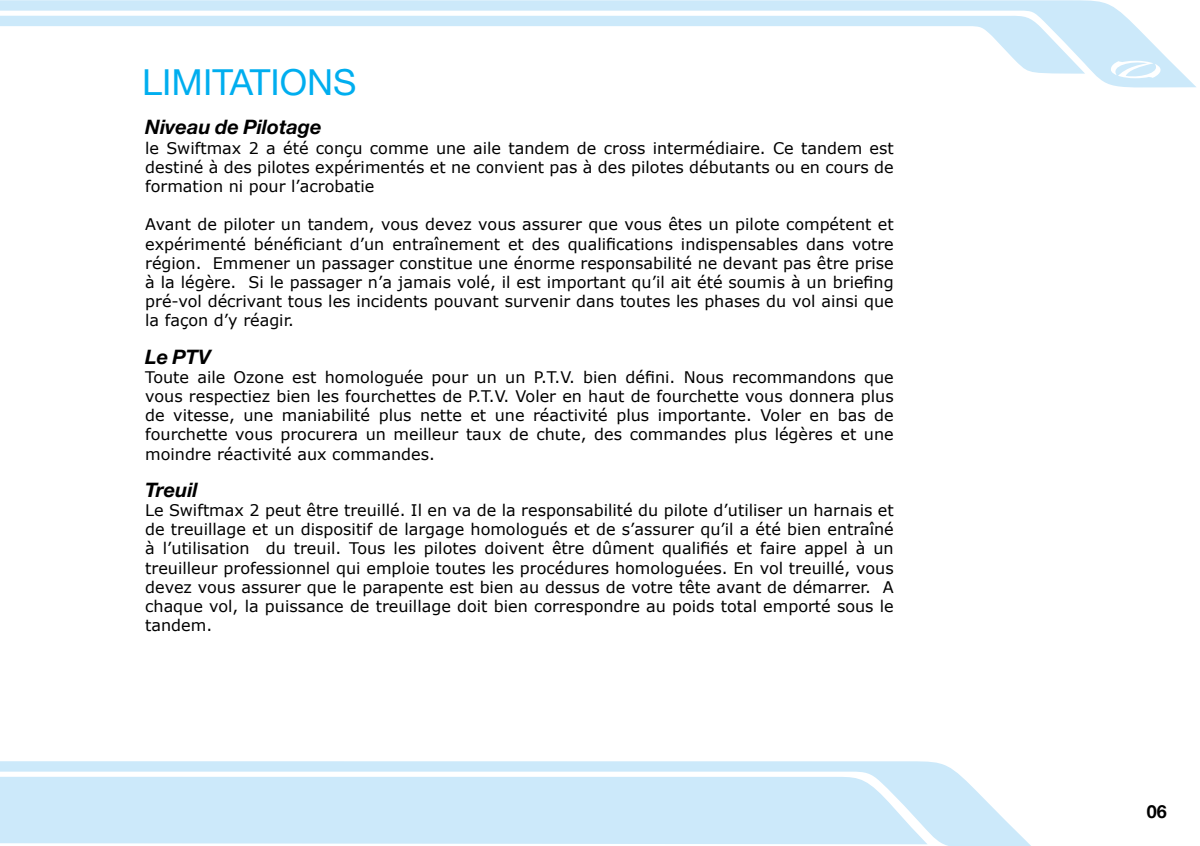
<style>
.page{position:relative;width:1200px;height:846px;background:#fff}
.page>*{position:absolute;margin:0;border:0;box-sizing:border-box;transform-origin:0 0}
.t1{font:36px "Helvetica Neue LT Std";color:#00aeef}
.t2{font:italic 700 20px "Helvetica Neue LT Std";color:#000}
.t3{font:700 18px "Helvetica Neue";color:#000}
.t4{font:16px/19.2px "Verdana";color:#000;text-align:justify}
</style>
<div class="page">
<svg style="left:0;top:761px;width:1031px;height:85px;background:#d2ebfa"></svg>
<svg style="left:0;top:0;width:1196px;height:88px"></svg>
<svg style="left:0;top:16px;width:1084px;height:58px"></svg>
<svg style="left:1109px;top:60px;width:55px;height:18px"></svg>
<h1 class="t1" style="left:142px;top:61px;width:216px">LIMITATIONS</h1>
<p class="t2" style="left:145px;top:115px;width:178px">Niveau de Pilotage</p>
<p class="t4" style="left:145px;top:138px;width:750px">le Swiftmax 2 a été conçu comme une aile tandem de cross intermédiaire. Ce tandem est destiné à des pilotes expérimentés et ne convient pas à des pilotes débutants ou en cours de formation ni pour l’acrobatie</p>
<p class="t4" style="left:145px;top:215px;width:750px">Avant de piloter un tandem, vous devez vous assurer que vous êtes un pilote compétent et expérimenté bénéficiant d’un entraînement et des qualifications indispensables dans votre région. Emmener un passager constitue une énorme responsabilité ne devant pas être prise à la légère. Si le passager n’a jamais volé, il est important qu’il ait été soumis à un briefing pré-vol décrivant tous les incidents pouvant survenir dans toutes les phases du vol ainsi que la façon d’y réagir.</p>
<p class="t2" style="left:145px;top:344px;width:67px">Le PTV</p>
<p class="t4" style="left:145px;top:367px;width:750px">Toute aile Ozone est homologuée pour un un P.T.V. bien défini. Nous recommandons que vous respectiez bien les fourchettes de P.T.V. Voler en haut de fourchette vous donnera plus de vitesse, une maniabilité plus nette et une réactivité plus importante. Voler en bas de fourchette vous procurera un meilleur taux de chute, des commandes plus légères et une moindre réactivité aux commandes.</p>
<p class="t2" style="left:145px;top:477px;width:54px">Treuil</p>
<p class="t4" style="left:145px;top:500px;width:750px">Le Swiftmax 2 peut être treuillé. Il en va de la responsabilité du pilote d’utiliser un harnais et de treuillage et un dispositif de largage homologués et de s’assurer qu’il a été bien entraîné à l’utilisation du treuil. Tous les pilotes doivent être dûment qualifiés et faire appel à un treuilleur professionnel qui emploie toutes les procédures homologuées. En vol treuillé, vous devez vous assurer que le parapente est bien au dessus de votre tête avant de démarrer. A chaque vol, la puissance de treuillage doit bien correspondre au poids total emporté sous le tandem.</p>
<p class="t3" style="left:1146px;top:800px;width:22px">06</p>
</div>
